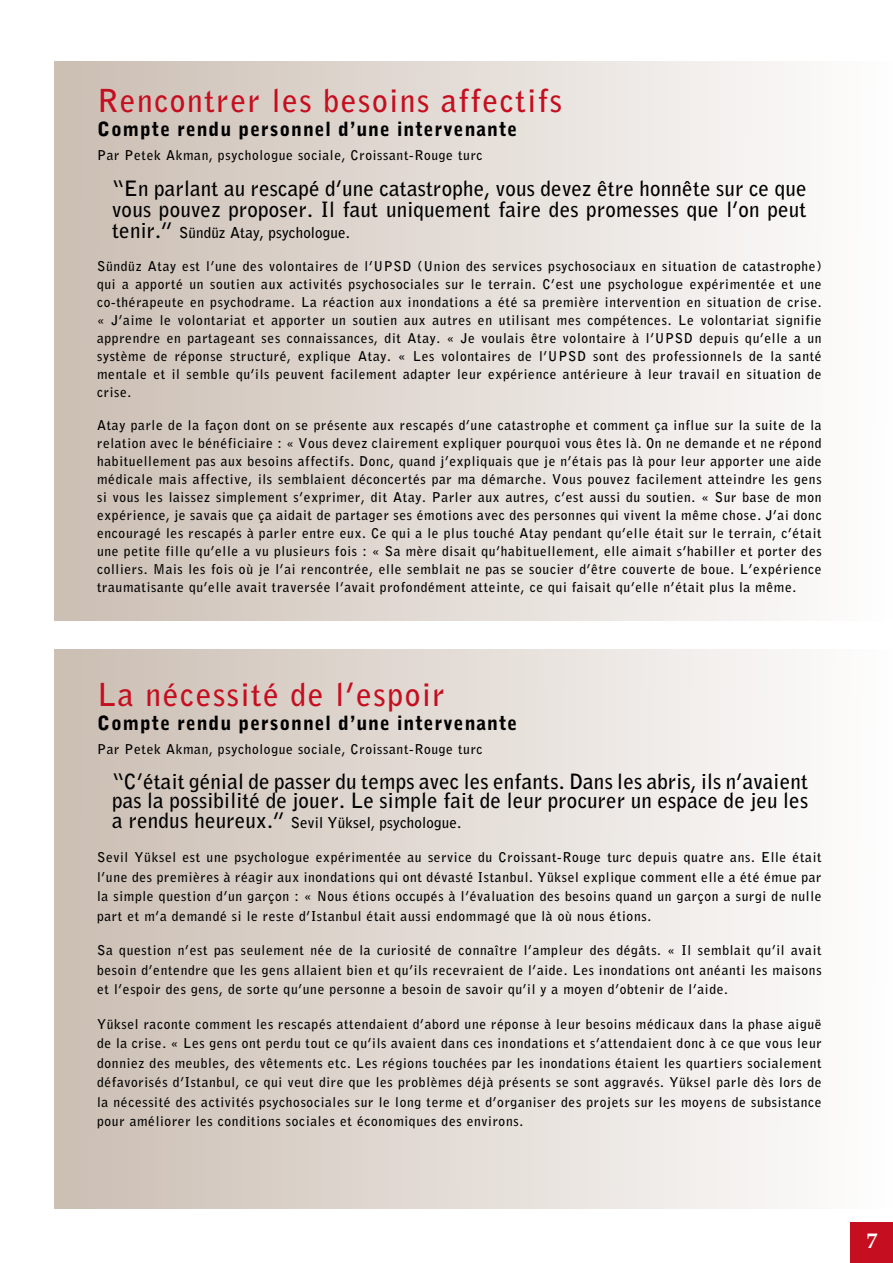
<style>
.page{position:relative;width:893px;height:1263px;background:#fff}
.page>*{position:absolute;margin:0;border:0;box-sizing:border-box;transform-origin:0 0}
.t1{font:700 31.5px "Bell Gothic Std";letter-spacing:.05em;color:#c50e1f}
.t2{font:700 21px/21px "Bell Gothic Std";letter-spacing:.01em;color:#000}
.t3{font:700 21px "Book Antiqua";color:#fff}
.t4{font:900 19.5px "Bell Gothic Std";letter-spacing:.05em;color:#000}
.t5{font:700 15px "Bell Gothic Std";letter-spacing:.01em;color:#000}
.t6{font:700 13.5px/18px "Bell Gothic Std";letter-spacing:.05em;color:#000;text-align:justify}
.s1{font-size:21px}
</style>
<div class="page">
<div style="left:851px;top:1222px;width:42px;height:41px;background:#c50e1f"></div>
<div style="left:54px;top:62px;width:839px;height:559px;background:linear-gradient(to right,#cbbeb3,#fefefe)"></div>
<div style="left:54px;top:649px;width:839px;height:560px;background:linear-gradient(to right,#cbbeb3,#fefefe)"></div>
<h1 class="t1" style="left:97px;top:82px;width:467px">Rencontrer les besoins affectifs</h1>
<h3 class="t4" style="left:97px;top:118px;width:422px">Compte rendu personnel d’une intervenante</h3>
<p class="t6" style="left:97px;top:146px;width:387px">Par Petek Akman, psychologue sociale, Croissant-Rouge turc</p>
<h2 class="t2" style="left:112px;top:178px;width:696px">“En parlant au rescapé d’une catastrophe, vous devez être honnête sur ce que vous pouvez proposer. Il faut uniquement faire des promesses que l’on peut</h2>
<p class="t5" style="left:112px;top:224px;width:239px"><span class="s1">tenir.”</span> Sündüz Atay, psychologue.</p>
<p class="t6" style="left:97px;top:257px;width:726px">Sündüz Atay est l’une des volontaires de l’UPSD (Union des services psychosociaux en situation de catastrophe) qui a apporté un soutien aux activités psychosociales sur le terrain. C’est une psychologue expérimentée et une co-thérapeute en psychodrame. La réaction aux inondations a été sa première intervention en situation de crise. « J’aime le volontariat et apporter un soutien aux autres en utilisant mes compétences. Le volontariat signifie apprendre en partageant ses connaissances, dit Atay. « Je voulais être volontaire à l’UPSD depuis qu’elle a un système de réponse structuré, explique Atay. « Les volontaires de l’UPSD sont des professionnels de la santé mentale et il semble qu’ils peuvent facilement adapter leur expérience antérieure à leur travail en situation de crise.</p>
<p class="t6" style="left:97px;top:416px;width:726px">Atay parle de la façon dont on se présente aux rescapés d’une catastrophe et comment ça influe sur la suite de la relation avec le bénéficiaire : « Vous devez clairement expliquer pourquoi vous êtes là. On ne demande et ne répond habituellement pas aux besoins affectifs. Donc, quand j’expliquais que je n’étais pas là pour leur apporter une aide médicale mais affective, ils semblaient déconcertés par ma démarche. Vous pouvez facilement atteindre les gens si vous les laissez simplement s’exprimer, dit Atay. Parler aux autres, c’est aussi du soutien. « Sur base de mon expérience, je savais que ça aidait de partager ses émotions avec des personnes qui vivent la même chose. J’ai donc encouragé les rescapés à parler entre eux. Ce qui a le plus touché Atay pendant qu’elle était sur le terrain, c’était une petite fille qu’elle a vu plusieurs fois : « Sa mère disait qu’habituellement, elle aimait s’habiller et porter des colliers. Mais les fois où je l’ai rencontrée, elle semblait ne pas se soucier d’être couverte de boue. L’expérience traumatisante qu’elle avait traversée l’avait profondément atteinte, ce qui faisait qu’elle n’était plus la même.</p>
<h1 class="t1" style="left:97px;top:676px;width:349px">La nécessité de l’espoir</h1>
<h3 class="t4" style="left:97px;top:712px;width:422px">Compte rendu personnel d’une intervenante</h3>
<p class="t6" style="left:97px;top:740px;width:387px">Par Petek Akman, psychologue sociale, Croissant-Rouge turc</p>
<h2 class="t2" style="left:112px;top:772px;width:698px;line-height:19.5px">“C’était génial de passer du temps avec les enfants. Dans les abris, ils n’avaient pas la possibilité de jouer. Le simple fait de leur procurer un espace de jeu les</h2>
<p class="t5" style="left:112px;top:813px;width:351px"><span class="s1">a rendus heureux.”</span> Sevil Yüksel, psychologue.</p>
<p class="t6" style="left:97px;top:848px;width:726px;line-height:19.5px">Sevil Yüksel est une psychologue expérimentée au service du Croissant-Rouge turc depuis quatre ans. Elle était l’une des premières à réagir aux inondations qui ont dévasté Istanbul. Yüksel explique comment elle a été émue par la simple question d’un garçon : « Nous étions occupés à l’évaluation des besoins quand un garçon a surgi de nulle part et m’a demandé si le reste d’Istanbul était aussi endommagé que là où nous étions.</p>
<p class="t6" style="left:97px;top:941px;width:726px;line-height:19.5px">Sa question n’est pas seulement née de la curiosité de connaître l’ampleur des dégâts. « Il semblait qu’il avait besoin d’entendre que les gens allaient bien et qu’ils recevraient de l’aide. Les inondations ont anéanti les maisons et l’espoir des gens, de sorte qu’une personne a besoin de savoir qu’il y a moyen d’obtenir de l’aide.</p>
<p class="t6" style="left:97px;top:1014px;width:726px;line-height:19.5px">Yüksel raconte comment les rescapés attendaient d’abord une réponse à leur besoins médicaux dans la phase aiguë de la crise. « Les gens ont perdu tout ce qu’ils avaient dans ces inondations et s’attendaient donc à ce que vous leur donniez des meubles, des vêtements etc. Les régions touchées par les inondations étaient les quartiers socialement défavorisés d’Istanbul, ce qui veut dire que les problèmes déjà présents se sont aggravés. Yüksel parle dès lors de la nécessité des activités psychosociales sur le long terme et d’organiser des projets sur les moyens de subsistance pour améliorer les conditions sociales et économiques des environs.</p>
<h2 class="t3" style="left:867px;top:1226px;width:12px">7</h2>
</div>
